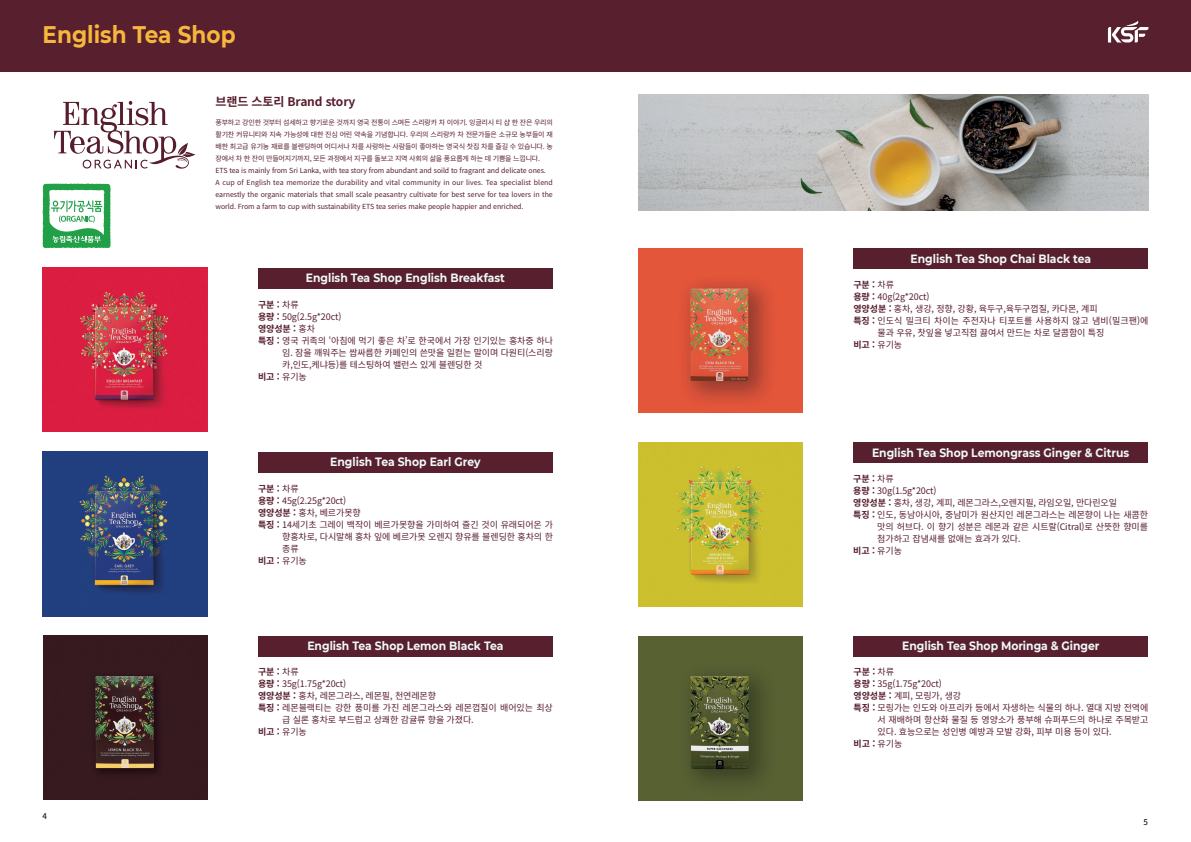
<style>
.page{position:relative;width:1191px;height:842px;background:#fff}
.page>*{position:absolute;margin:0;border:0;box-sizing:border-box;transform-origin:0 0}
.제목{font:700 24px "Montserrat";color:#f6b73d;scale:.9 1}
.제목-2{font:700 12px "Montserrat";color:#f0f9f9;scale:.9 1}
.본문{font:700 12px "Noto Sans CJ Kkr";letter-spacing:-.01em;color:#581f2e}
.제품군_본문{font:9px/12px "Noto Sans CJ Kkr";letter-spacing:-.01em;color:#581f2e;text-align:justify}
.제품군_본문-2{font:700 9px "Noto Sans CJ Kkr";letter-spacing:-.01em;color:#581f2e}
.t1{font:500 8px "Noto Sans CJ Kkr";color:#231f20}
.본문-2{font:7px/12px "Noto Sans CJ Kkr";letter-spacing:-.01em;color:#581f2e;text-align:justify}
.s1{font-weight:400}
.s2{font-weight:700}
</style>
<div class="page">
<div style="left:0;top:0;width:1191px;height:71px;background:#581f2e"></div>
<svg style="left:1108px;top:21px;width:40px;height:22px"></svg>
<svg style="left:54px;top:101px;width:141px;height:68px"></svg>
<img style="left:43px;top:267px;width:164px;height:165px">
<div style="left:258px;top:268px;width:295px;height:21px;background:#581f2e"></div>
<div style="left:853px;top:248px;width:295px;height:21px;background:#581f2e"></div>
<img style="left:638px;top:249px;width:164px;height:164px">
<img style="left:43px;top:452px;width:164px;height:164px">
<div style="left:258px;top:452px;width:295px;height:21px;background:#581f2e"></div>
<div style="left:853px;top:442px;width:294px;height:21px;background:#581f2e"></div>
<img style="left:638px;top:442px;width:164px;height:164px">
<img style="left:43px;top:636px;width:164px;height:163px">
<div style="left:258px;top:635px;width:295px;height:21px;background:#581f2e"></div>
<div style="left:853px;top:635px;width:295px;height:21px;background:#581f2e"></div>
<img style="left:638px;top:636px;width:164px;height:164px">
<img style="left:638px;top:95px;width:510px;height:116px">
<svg style="left:43px;top:184px;width:68px;height:64px"></svg>
<p class="제목" style="left:43px;top:17px;width:216px">English Tea Shop</p>
<p class="본문" style="left:215px;top:94px;width:141px">브랜드 스토리 Brand story</p>
<p class="본문-2" style="left:215px;top:117px;width:339px">풍부하고 강인한 것부터 섬세하고 향기로운 것까지 영국 전통이 스며든 스리랑카 차 이야기. 잉글리시 티 샵 한 잔은 우리의 활기찬 커뮤니티와 지속 가능성에 대한 진심 어린 약속을 기념합니다. 우리의 스리랑카 차 전문가들은 소규모 농부들이 재 배한 최고급 유기농 재료를 블렌딩하여 어디서나 차를 사랑하는 사람들이 좋아하는 영국식 찻집 차를 즐길 수 있습니다. 농 장에서 차 한 잔이 만들어지기까지, 모든 과정에서 지구를 돌보고 지역 사회의 삶을 풍요롭게 하는 데 기쁨을 느낍니다.</p>
<p class="본문-2" style="left:215px;top:165px;width:332px">ETS tea is mainly from Sri Lanka, with tea story from abundant and soild to fragrant and delicate ones.</p>
<p class="본문-2" style="left:215px;top:177px;width:339px">A cup of English tea memorize the durability and vital community in our lives. Tea specialist blend earnestly the organic materials that small scale peasantry cultivate for best serve for tea lovers in the world. From a farm to cup with sustainability ETS tea series make people happier and enriched.</p>
<p class="제목-2" style="left:306px;top:269px;width:223px">English Tea Shop English Breakfast</p>
<p class="제품군_본문-2" style="left:258px;top:299px;width:42px">구분 : <span class="s1">차류</span></p>
<p class="제품군_본문" style="left:258px;top:310px;width:85px"><span class="s2">용량 :</span> 50g(2.5g*20ct)</p>
<p class="제품군_본문-2" style="left:258px;top:323px;width:58px">영양성분 : <span class="s1">홍차</span></p>
<p class="제품군_본문" style="left:282px;top:334px;width:272px;text-indent:-24px"><span class="s2">특징 :</span> 영국 귀족의 ‘아침에 먹기 좋은 차’로 한국에서 가장 인기있는 홍차중 하나 임. 잠을 깨워주는 쌉싸름한 카페인의 쓴맛을 일컫는 말이며 다원티(스리랑 카,인도,케냐등)를 테스팅하여 밸런스 있게 블렌딩한 것</p>
<p class="제품군_본문-2" style="left:258px;top:371px;width:50px">비고 : <span class="s1">유기농</span></p>
<p class="제목-2" style="left:330px;top:453px;width:169px">English Tea Shop Earl Grey</p>
<p class="제품군_본문-2" style="left:258px;top:483px;width:42px">구분 : <span class="s1">차류</span></p>
<p class="제품군_본문" style="left:258px;top:495px;width:90px"><span class="s2">용량 :</span> 45g(2.25g*20ct)</p>
<p class="제품군_본문" style="left:258px;top:507px;width:104px"><span class="s2">영양성분 :</span> 홍차, 베르가못향</p>
<p class="제품군_본문" style="left:282px;top:519px;width:272px;text-indent:-24px"><span class="s2">특징 :</span> 14세기초 그레이 백작이 베르가못향을 가미하여 즐긴 것이 유래되어온 가 향홍차로, 다시말해 홍차 잎에 베르가못 오렌지 향유를 블렌딩한 홍차의 한 종류</p>
<p class="제품군_본문-2" style="left:258px;top:555px;width:50px">비고 : <span class="s1">유기농</span></p>
<p class="제목-2" style="left:307px;top:637px;width:219px">English Tea Shop Lemon Black Tea</p>
<p class="t1" style="left:43px;top:812px;width:6px">4</p>
<p class="제품군_본문-2" style="left:258px;top:667px;width:42px">구분 : <span class="s1">차류</span></p>
<p class="제품군_본문" style="left:258px;top:678px;width:90px"><span class="s2">용량 :</span> 35g(1.75g*20ct)</p>
<p class="제품군_본문" style="left:258px;top:690px;width:179px"><span class="s2">영양성분 :</span> 홍차, 레몬그라스, 레몬필, 천연레몬향</p>
<p class="제품군_본문" style="left:282px;top:702px;width:272px;text-indent:-24px"><span class="s2">특징 :</span> 레몬블랙티는 강한 풍미를 가진 레몬그라스와 레몬껍질이 배어있는 최상 급 실론 홍차로 부드럽고 상쾌한 감귤류 향을 가졌다.</p>
<p class="제품군_본문-2" style="left:258px;top:727px;width:50px">비고 : <span class="s1">유기농</span></p>
<p class="제목-2" style="left:910px;top:250px;width:202px">English Tea Shop Chai Black tea</p>
<p class="제품군_본문-2" style="left:853px;top:280px;width:42px">구분 : <span class="s1">차류</span></p>
<p class="제품군_본문" style="left:853px;top:291px;width:78px"><span class="s2">용량 :</span> 40g(2g*20ct)</p>
<p class="제품군_본문" style="left:853px;top:303px;width:246px"><span class="s2">영양성분 :</span> 홍차, 생강, 정향, 강황, 육두구,육두구껍질, 카다몬, 계피</p>
<p class="제품군_본문" style="left:877px;top:315px;width:272px;text-indent:-24px"><span class="s2">특징 :</span> 인도식 밀크티 차이는 주전자나 티포트를 사용하지 않고 냄비(밀크팬)에 물과 우유, 찻잎을 넣고직접 끓여서 만드는 차로 달콤함이 특징</p>
<p class="제품군_본문-2" style="left:853px;top:340px;width:50px">비고 : <span class="s1">유기농</span></p>
<p class="제목-2" style="left:872px;top:444px;width:287px">English Tea Shop Lemongrass Ginger &amp; Citrus</p>
<p class="제품군_본문-2" style="left:853px;top:473px;width:42px">구분 : <span class="s1">차류</span></p>
<p class="제품군_본문" style="left:853px;top:485px;width:85px"><span class="s2">용량 :</span> 30g(1.5g*20ct)</p>
<p class="제품군_본문" style="left:853px;top:497px;width:265px"><span class="s2">영양성분 :</span> 홍차, 생강, 계피, 레몬그라스,오렌지필, 라임오일, 만다린오일</p>
<p class="제품군_본문" style="left:877px;top:509px;width:272px;text-indent:-24px"><span class="s2">특징 :</span> 인도, 동남아시아, 중남미가 원산지인 레몬그라스는 레몬향이 나는 새콤한 맛의 허브다. 이 향기 성분은 레몬과 같은 시트랄(Citral)로 산뜻한 향미를 첨가하고 잡냄새를 없애는 효과가 있다.</p>
<p class="제품군_본문-2" style="left:853px;top:545px;width:50px">비고 : <span class="s1">유기농</span></p>
<p class="제목-2" style="left:902px;top:637px;width:221px">English Tea Shop Moringa &amp; Ginger</p>
<p class="제품군_본문-2" style="left:853px;top:667px;width:42px">구분 : <span class="s1">차류</span></p>
<p class="제품군_본문" style="left:853px;top:678px;width:90px"><span class="s2">용량 :</span> 35g(1.75g*20ct)</p>
<p class="제품군_본문" style="left:853px;top:690px;width:109px"><span class="s2">영양성분 :</span> 계피, 모링가, 생강</p>
<p class="제품군_본문" style="left:877px;top:702px;width:272px;text-indent:-24px"><span class="s2">특징 :</span> 모링가는 인도와 아프리카 등에서 자생하는 식물의 하나. 열대 지방 전역에 서 재배하며 항산화 물질 등 영양소가 풍부해 슈퍼푸드의 하나로 주목받고 있다. 효능으로는 성인병 예방과 모발 강화, 피부 미용 등이 있다.</p>
<p class="제품군_본문-2" style="left:853px;top:739px;width:50px">비고 : <span class="s1">유기농</span></p>
<p class="t1" style="left:1143px;top:818px;width:6px">5</p>
</div>
